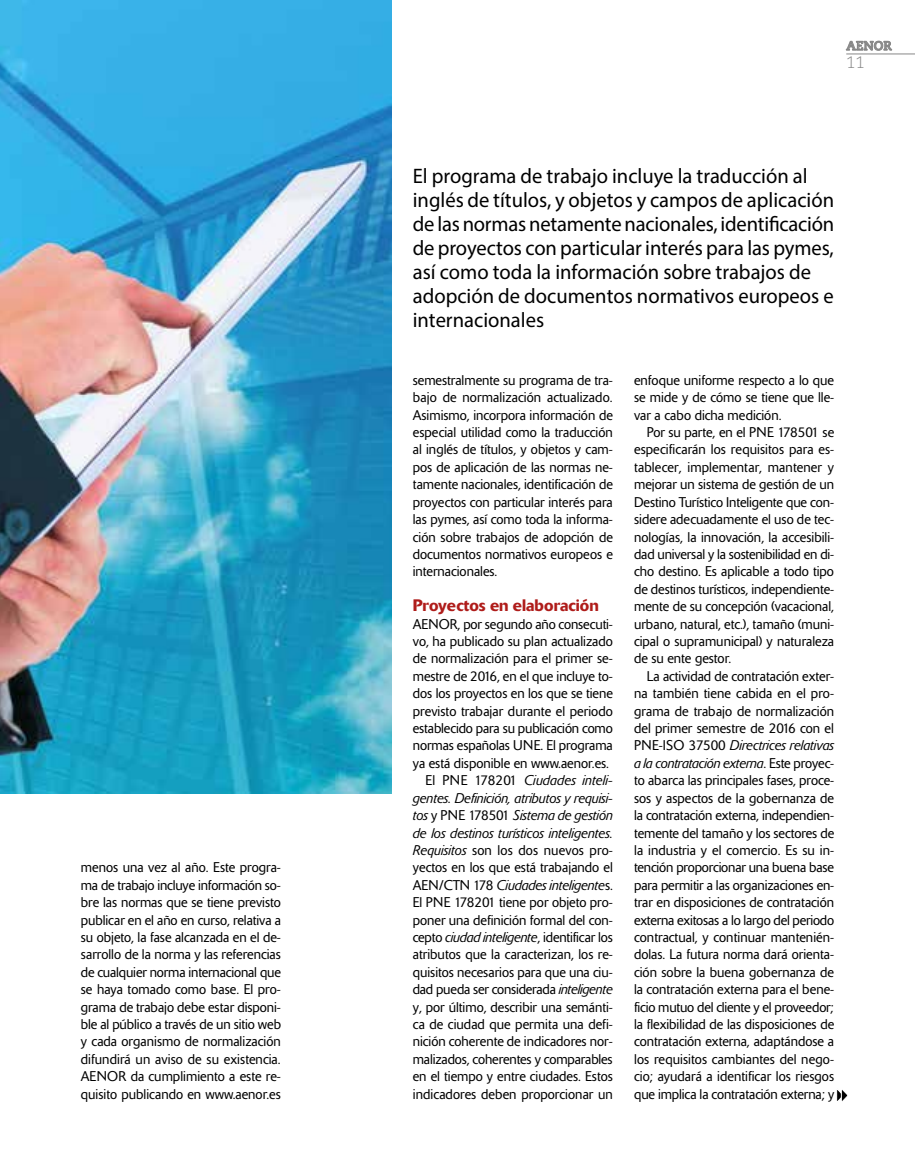
<style>
.page{position:relative;width:915px;height:1170px;background:#fff}
.page>*{position:absolute;margin:0;border:0;box-sizing:border-box;transform-origin:0 0}
.t1{font:21px/24px "Myriad Pro";color:#000}
.t2{font:500 16.5px "Delta";color:#af1c1a}
.t3{font:300 16.5px "Caecilia LT Std";color:#878787}
.t4{font:300 13.95px/17.4px "Delta";color:#000;text-align:justify}
.t5{font:700 12.75px "Caecilia LT Std";color:#878787}
.s1{font-style:italic}
</style>
<div class="page">
<img style="left:0;top:0;width:391px;height:793px">
<svg style="left:846px;top:41px;width:45px;height:10px"></svg>
<hr style="left:846px;top:54px;width:68px;height:1px;background:#878787">
<svg style="left:836px;top:1090px;width:12px;height:11px"></svg>
<p class="t4" style="left:81px;top:858px;width:201px">menos una vez al año. Este progra&shy;ma de trabajo incluye información so&shy;bre las normas que se tiene previsto publicar en el año en curso, relativa a su objeto, la fase alcanzada en el de&shy;sarrollo de la norma y las referencias de cualquier norma internacional que se haya tomado como base. El pro&shy;grama de trabajo debe estar disponi&shy;ble al público a través de un sitio web y cada organismo de normalización difundirá un aviso de su existencia.<br>AENOR da cumplimiento a este re&shy;quisito publicando en www.aenor.es</p>
<p class="t5" style="left:846px;top:38px;width:47px">AENOR</p>
<p class="t3" style="left:846px;top:53px;width:20px">11</p>
<p class="t1" style="left:412px;top:164px;width:423px">El programa de trabajo incluye la traducción al inglés de títulos, y objetos y campos de aplicación de las normas netamente nacionales, identificación de proyectos con particular interés para las pymes, así como toda la información sobre trabajos de adopción de documentos normativos europeos e internacionales</p>
<p class="t4" style="left:412px;top:371px;width:201px">semestralmente su programa de tra&shy;bajo de normalización actualizado.<br>Asimismo, incorpora información de especial utilidad como la traducción al inglés de títulos, y objetos y cam&shy;pos de aplicación de las normas ne&shy;tamente nacionales, identificación de proyectos con particular interés para las pymes, así como toda la informa&shy;ción sobre trabajos de adopción de documentos normativos europeos e internacionales.</p>
<p class="t2" style="left:412px;top:595px;width:187px">Proyectos en elaboración</p>
<p class="t4" style="left:412px;top:615px;width:201px;text-align:right">AENOR, por segundo año consecuti&shy;vo, ha publicado su plan actualizado de normalización para el primer se&shy;mestre de 2016, en el que incluye to&shy;dos los proyectos en los que se tiene previsto trabajar durante el periodo establecido para su publicación como normas españolas UNE. El programa ya está disponible en www.aenor.es.<br>El PNE 178201 <span class="s1">Ciudades inteli&shy;gentes. Definición, atributos y requisi&shy;tos</span> y PNE 178501 <span class="s1">Sistema de gestión de los destinos turísticos inteligentes.<br>Requisitos</span> son los dos nuevos pro&shy;yectos en los que está trabajando el AEN/CTN 178 <span class="s1">Ciudades inteligente</span>s.<br>El PNE 178201 tiene por objeto pro&shy;poner una definición formal del con&shy;cepto <span class="s1">ciudad inteligente</span>, identificar los atributos que la caracterizan, los re&shy;quisitos necesarios para que una ciu&shy;dad pueda ser considerada <span class="s1">inteligente </span>y, por último, describir una semánti&shy;ca de ciudad que permita una defi&shy;nición coherente de indicadores nor&shy;malizados, coherentes y comparables en el tiempo y entre ciudades. Estos indicadores deben proporcionar un</p>
<p class="t4" style="left:634px;top:371px;width:201px">enfoque uniforme respecto a lo que se mide y de cómo se tiene que lle&shy;var a cabo dicha medición.</p>
<p class="t4" style="left:634px;top:423px;width:201px;text-indent:13px">Por su parte, en el PNE 178501 se especificarán los requisitos para es&shy;tablecer, implementar, mantener y mejorar un sistema de gestión de un Destino Turístico Inteligente que con&shy;sidere adecuadamente el uso de tec&shy;nologías, la innovación, la accesibili&shy;dad universal y la sostenibilidad en di&shy;cho destino. Es aplicable a todo tipo de destinos turísticos, independiente&shy;mente de su concepción (vacacional, urbano, natural, etc.), tamaño (muni&shy;cipal o supramunicipal) y naturaleza de su ente gestor.</p>
<p class="t4" style="left:634px;top:667px;width:201px;text-indent:13px">La actividad de contratación exter&shy;na también tiene cabida en el pro&shy;grama de trabajo de normalización del primer semestre de 2016 con el PNE-ISO 37500 <span class="s1">Directrices relativas a la contratación externa</span>. Este proyec&shy;to abarca las principales fases, proce&shy;sos y aspectos de la gobernanza de la contratación externa, independien&shy;temente del tamaño y los sectores de la industria y el comercio. Es su in&shy;tención proporcionar una buena base para permitir a las organizaciones en&shy;trar en disposiciones de contratación externa exitosas a lo largo del periodo contractual, y continuar mantenién&shy;dolas. La futura norma dará orienta&shy;ción sobre la buena gobernanza de la contratación externa para el bene&shy;ficio mutuo del cliente y el proveedor; la flexibilidad de las disposiciones de contratación externa, adaptándose a los requisitos cambiantes del nego&shy;cio; ayudará a identificar los riesgos que implica la contratación externa; y</p>
</div>
